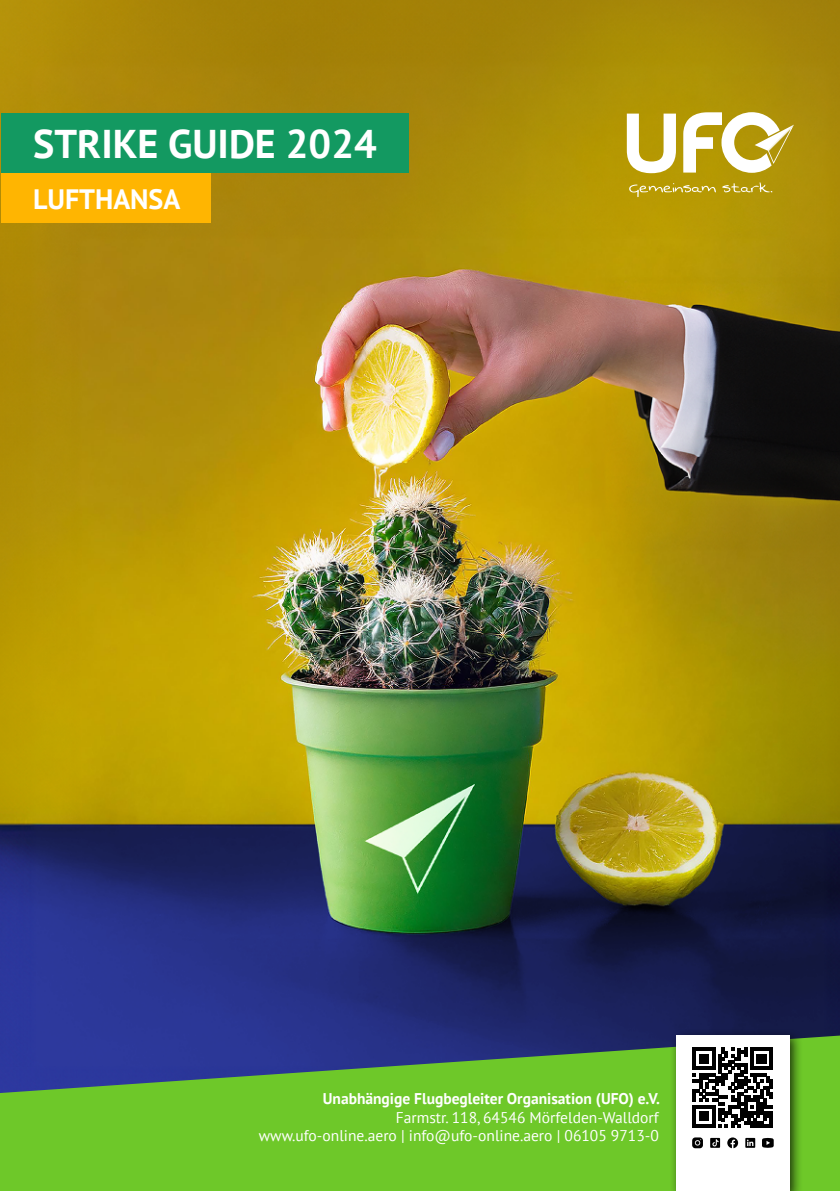
<style>
.page{position:relative;width:840px;height:1191px;background:#fff}
.page>*{position:absolute;margin:0;border:0;box-sizing:border-box;transform-origin:0 0}
.t1{font:700 40px "PT Sans";color:#fff}
.t2{font:700 28px "PT Sans";color:#fff}
.t3{font:15.6px/18.6px "PT Sans";color:#fff;text-align:right}
.t4{font:700 15.6px "PT Sans";color:#fff}
</style>
<div class="page">
<img style="left:0;top:0;width:839px;height:1035px">
<svg style="left:0;top:1035px;width:839px;height:156px;background:#5fa83e"></svg>
<div style="left:668px;top:1028px;width:134px;height:163px;background:#000;opacity:.75"></div>
<div style="left:675px;top:1035px;width:113px;height:156px;background:#fff"></div>
<svg style="left:692px;top:1047px;width:80px;height:80px"></svg>
<svg style="left:727px;top:1137px;width:10px;height:11px"></svg>
<svg style="left:692px;top:1137px;width:10px;height:11px"></svg>
<svg style="left:745px;top:1137px;width:9px;height:10px"></svg>
<svg style="left:710px;top:1137px;width:9px;height:10px"></svg>
<svg style="left:762px;top:1137px;width:11px;height:10px"></svg>
<svg style="left:626px;top:114px;width:49px;height:59px"></svg>
<svg style="left:683px;top:112px;width:110px;height:61px"></svg>
<svg style="left:628px;top:183px;width:87px;height:14px"></svg>
<svg style="left:721px;top:182px;width:50px;height:10px"></svg>
<div style="left:2px;top:173px;width:209px;height:50px;background:#ffb501"></div>
<div style="left:2px;top:113px;width:406px;height:60px;background:#139961"></div>
<h1 class="t1" style="left:33px;top:118px;width:345px">STRIKE GUIDE 2024</h1>
<h2 class="t2" style="left:33px;top:180px;width:148px">LUFTHANSA</h2>
<p class="t4" style="left:322px;top:1088px;width:338px">Unabhängige Flugbegleiter Organisation (UFO) e.V.</p>
<p class="t3" style="left:259px;top:1107px;width:401px">Farmstr. 118, 64546 Mörfelden-Walldorf www.ufo-online.aero | info@ufo-online.aero | 06105 9713-0</p>
</div>
